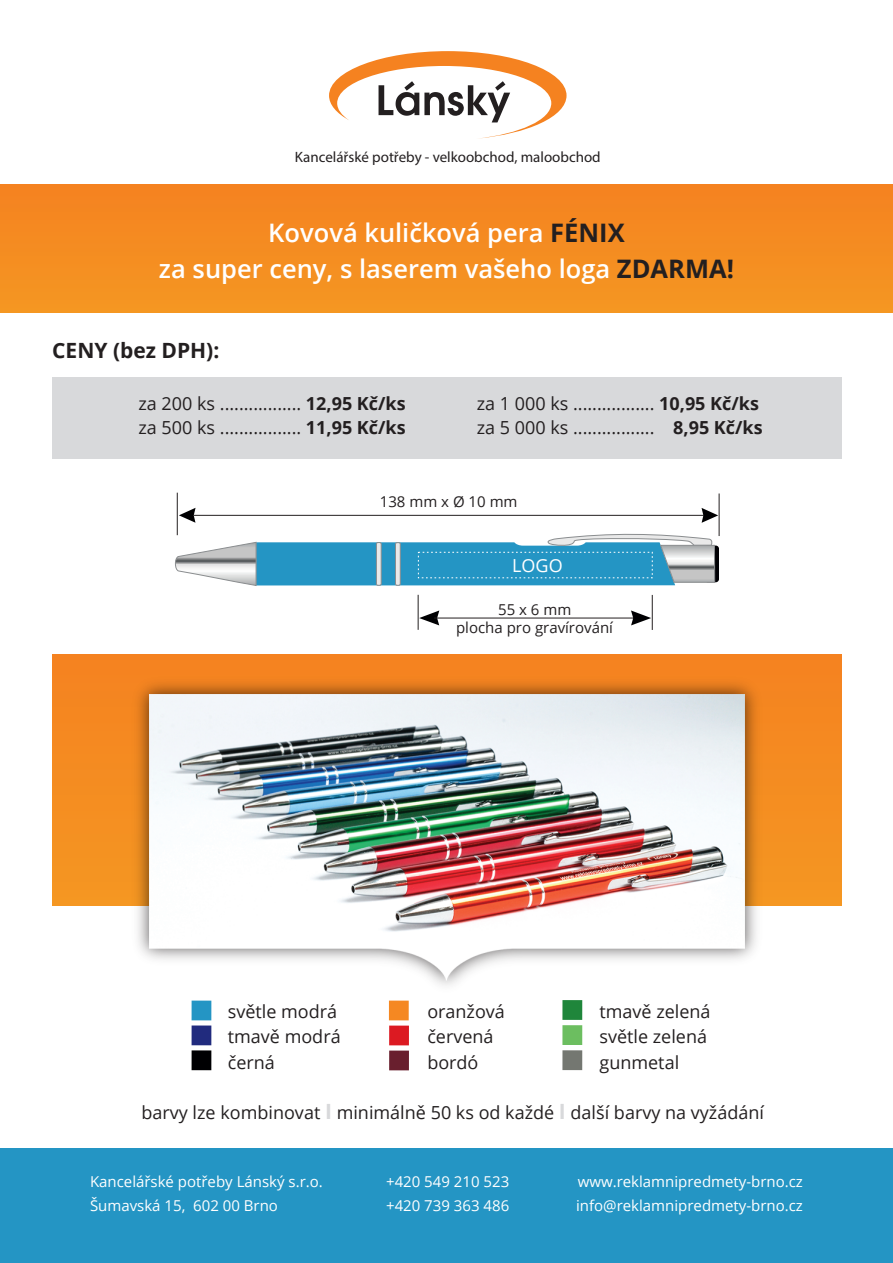
<style>
.page{position:relative;width:893px;height:1263px;background:#fff}
.page>*{position:absolute;margin:0;border:0;box-sizing:border-box;transform-origin:0 0}
.t1{font:600 25.5px/36px "Open Sans";color:#fff;text-align:center}
.t2{font:700 21px "Open Sans";color:#231f20}
.t3{font:18px/25.5px "Open Sans";color:#231f20}
.t4{font:18px "Open Sans";color:#fff}
.t5{font:15px/24px "Open Sans";color:#fff}
.t6{font:15px "Myriad Pro";color:#231f20}
.t7{font:15px/18.5px "Open Sans";color:#231f20;text-align:center}
.s1{font-weight:700;color:#231f20}
.s2{font-weight:700}
.s3{font-weight:700;font-size:21px;color:#d8d9db}
</style>
<div class="page">
<div style="left:0;top:185px;width:893px;height:127px;background:#f58c21"></div>
<div style="left:0;top:1148px;width:893px;height:115px;background:#2495c4"></div>
<div style="left:52px;top:377px;width:790px;height:81px;background:#d8d9db"></div>
<div style="left:52px;top:654px;width:790px;height:252px;background:linear-gradient(to bottom,#f58220,#f49722)"></div>
<svg style="left:329px;top:51px;width:237px;height:88px"></svg>
<div style="left:562px;top:1025px;width:20px;height:20px;background:#6cbe60"></div>
<div style="left:562px;top:1000px;width:20px;height:20px;background:#1f863b"></div>
<div style="left:562px;top:1050px;width:20px;height:20px;background:#747771"></div>
<div style="left:389px;top:1000px;width:20px;height:20px;background:#f58822"></div>
<div style="left:192px;top:1000px;width:19px;height:20px;background:#2495c4"></div>
<div style="left:192px;top:1025px;width:19px;height:20px;background:#212b7e"></div>
<div style="left:192px;top:1050px;width:19px;height:20px;background:#000002"></div>
<div style="left:389px;top:1050px;width:20px;height:20px;background:#691f2e"></div>
<div style="left:389px;top:1025px;width:20px;height:20px;background:#dc1a22"></div>
<svg style="left:704px;top:545px;width:15px;height:37px"></svg>
<svg style="left:175px;top:532px;width:540px;height:54px"></svg>
<svg style="left:179px;top:508px;width:17px;height:15px"></svg>
<hr style="left:194px;top:515px;width:510px;height:1px;background:#231f20">
<hr style="left:177px;top:493px;width:1px;height:42px;background:#231f20">
<svg style="left:701px;top:508px;width:17px;height:15px"></svg>
<hr style="left:719px;top:493px;width:1px;height:43px;background:#231f20">
<svg style="left:419px;top:610px;width:20px;height:15px"></svg>
<hr style="left:434px;top:618px;width:205px;height:1px;background:#231f20">
<hr style="left:418px;top:595px;width:1px;height:35px;background:#231f20">
<svg style="left:631px;top:610px;width:20px;height:15px"></svg>
<hr style="left:652px;top:595px;width:1px;height:35px;background:#231f20">
<img style="left:127px;top:682px;width:641px;height:321px">
<img style="left:150px;top:694px;width:595px;height:286px">
<p class="t6" style="left:295px;top:148px;width:307px">Kancelářské potřeby - velkoobchod, maloobchod</p>
<h1 class="t1" style="left:159px;top:214px;width:576px">Kovová kuličková pera <span class="s1">FÉNIX<br></span>za super ceny, s laserem vašeho loga <span class="s1">ZDARMA!</span></h1>
<p class="t2" style="left:52px;top:336px;width:169px">CENY (bez DPH):</p>
<p class="t3" style="left:138px;top:391px;width:269px;line-height:24px">za 200 ks ................. <span class="s2">12,95 Kč/ks </span>za 500 ks ................. <span class="s2">11,95 Kč/ks</span></p>
<p class="t3" style="left:477px;top:391px;width:287px;line-height:24px">za 1 000 ks ................. <span class="s2">10,95 Kč/ks </span>za 5 000 ks ................. <span class="s2">8,95 Kč/ks</span></p>
<p class="t7" style="left:380px;top:492px;width:139px">138 mm x Ø 10 mm</p>
<p class="t4" style="left:512px;top:553px;width:52px">LOGO</p>
<p class="t7" style="left:456px;top:599px;width:158px">55 x 6 mm<br>plocha pro gravírování</p>
<p class="t3" style="left:228px;top:998px;width:114px">světle modrá tmavě modrá černá</p>
<p class="t3" style="left:427px;top:998px;width:79px">oranžová červená bordó</p>
<p class="t3" style="left:599px;top:998px;width:113px">tmavě zelená světle zelená gunmetal</p>
<p class="t3" style="left:141px;top:1099px;width:624px">barvy lze kombinovat <span class="s3">I</span> minimálně 50 ks od každé <span class="s3">I</span> další barvy na vyžádání</p>
<p class="t5" style="left:90px;top:1169px;width:234px">Kancelářské potřeby Lánský s.r.o.<br>Šumavská 15, 602 00 Brno</p>
<p class="t5" style="left:386px;top:1169px;width:125px">+420 549 210 523 +420 739 363 486</p>
<p class="t5" style="left:576px;top:1169px;width:228px">www.reklamnipredmety-brno.cz info@reklamnipredmety-brno.cz</p>
</div>
